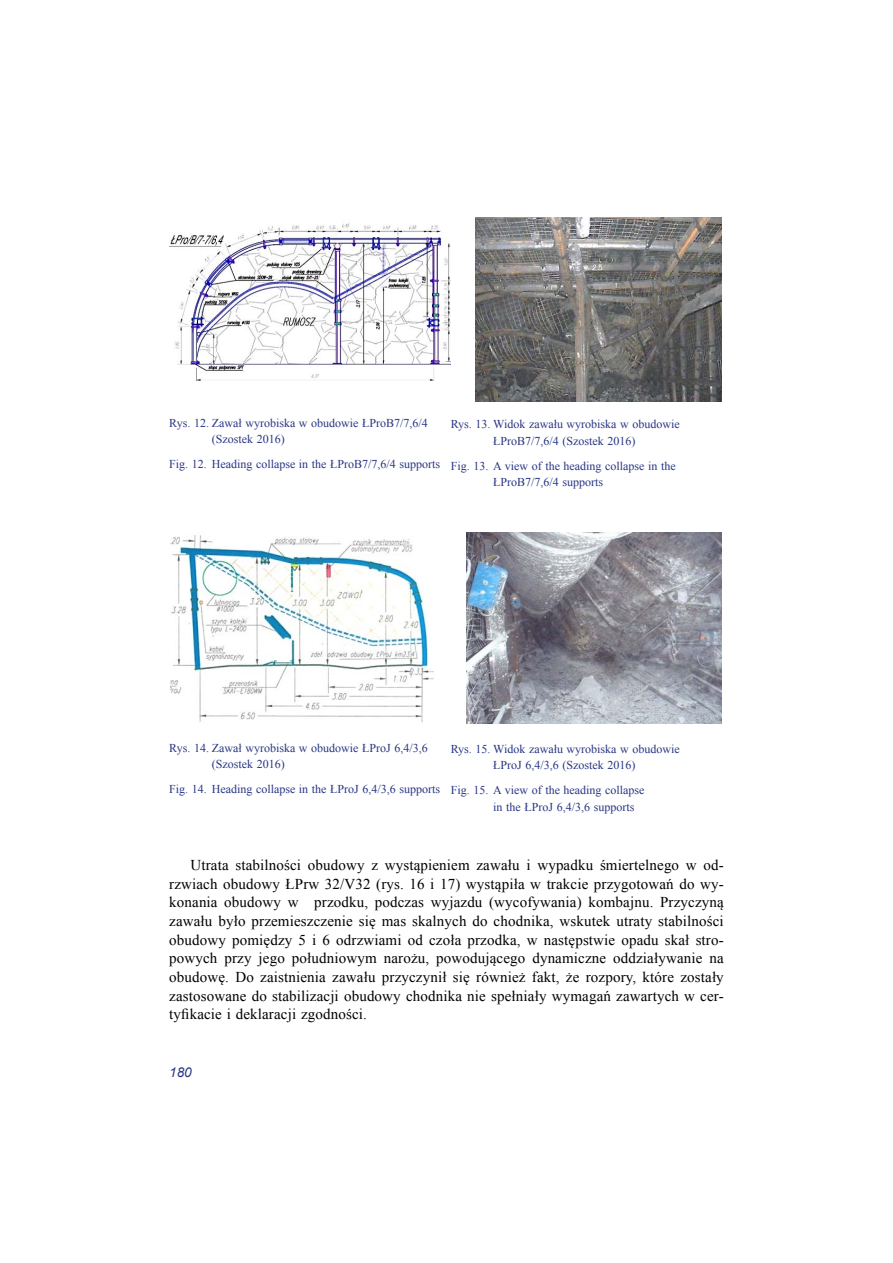
<style>
.page{position:relative;width:893px;height:1263px;background:#fff}
.page>*{position:absolute;margin:0;border:0;box-sizing:border-box;transform-origin:0 0}
.t1{font:15px/18.6px "Times New Roman";letter-spacing:.01em;color:#000;text-align:justify}
.t2{font:italic 13.5px "Arial";color:#283583}
.t3{font:12px/16.5px "Times New Roman";color:#283583}
</style>
<div class="page">
<img style="left:169px;top:223px;width:281px;height:158px">
<img style="left:475px;top:217px;width:246px;height:184px">
<img style="left:171px;top:535px;width:262px;height:187px">
<img style="left:466px;top:532px;width:255px;height:191px">
<p class="t3" style="left:212px;top:414px;width:218px;text-indent:-43px">Rys. 12. Zawał wyrobiska w obudowie ŁProB7/7,6/4 (Szostek 2016)</p>
<p class="t3" style="left:169px;top:456px;width:272px">Fig. 12. Heading collapse in the ŁProB7/7,6/4 supports</p>
<p class="t3" style="left:451px;top:416px;width:231px;text-align:center">Rys. 13. Widok zawału wyrobiska w obudowie<br>ŁProB7/7,6/4 (Szostek 2016)</p>
<p class="t3" style="left:493px;top:457px;width:184px;text-indent:-43px">Fig. 13. A view of the heading collapse in the<br>ŁProB7/7,6/4 supports</p>
<p class="t3" style="left:212px;top:739px;width:217px;text-indent:-43px">Rys. 14. Zawał wyrobiska w obudowie ŁProJ 6,4/3,6 (Szostek 2016)</p>
<p class="t3" style="left:169px;top:781px;width:272px">Fig. 14. Heading collapse in the ŁProJ 6,4/3,6 supports</p>
<p class="t3" style="left:451px;top:740px;width:231px;text-align:center">Rys. 15. Widok zawału wyrobiska w obudowie<br>ŁProJ 6,4/3,6 (Szostek 2016)</p>
<p class="t3" style="left:493px;top:782px;width:153px;text-indent:-43px">Fig. 15. A view of the heading collapse in the ŁProJ 6,4/3,6 supports</p>
<p class="t1" style="left:169px;top:856px;width:556px;text-indent:21px">Utrata stabilności obudowy z wystąpieniem zawału i wypadku śmiertelnego w od&shy;rzwiach obudowy ŁPrw 32/V32 (rys. 16 i 17) wystąpiła w trakcie przygotowań do wy&shy;konania obudowy w przodku, podczas wyjazdu (wycofywania) kombajnu. Przyczyną zawału było przemieszczenie się mas skalnych do chodnika, wskutek utraty stabilności obudowy pomiędzy 5 i 6 odrzwiami od czoła przodka, w następstwie opadu skał stro&shy;powych przy jego południowym narożu, powodującego dynamiczne oddziaływanie na obudowę. Do zaistnienia zawału przyczynił się również fakt, że rozpory, które zostały zastosowane do stabilizacji obudowy chodnika nie spełniały wymagań zawartych w cer&shy;tyfikacie i deklaracji zgodności.</p>
<p class="t2" style="left:169px;top:1064px;width:24px">180</p>
</div>
